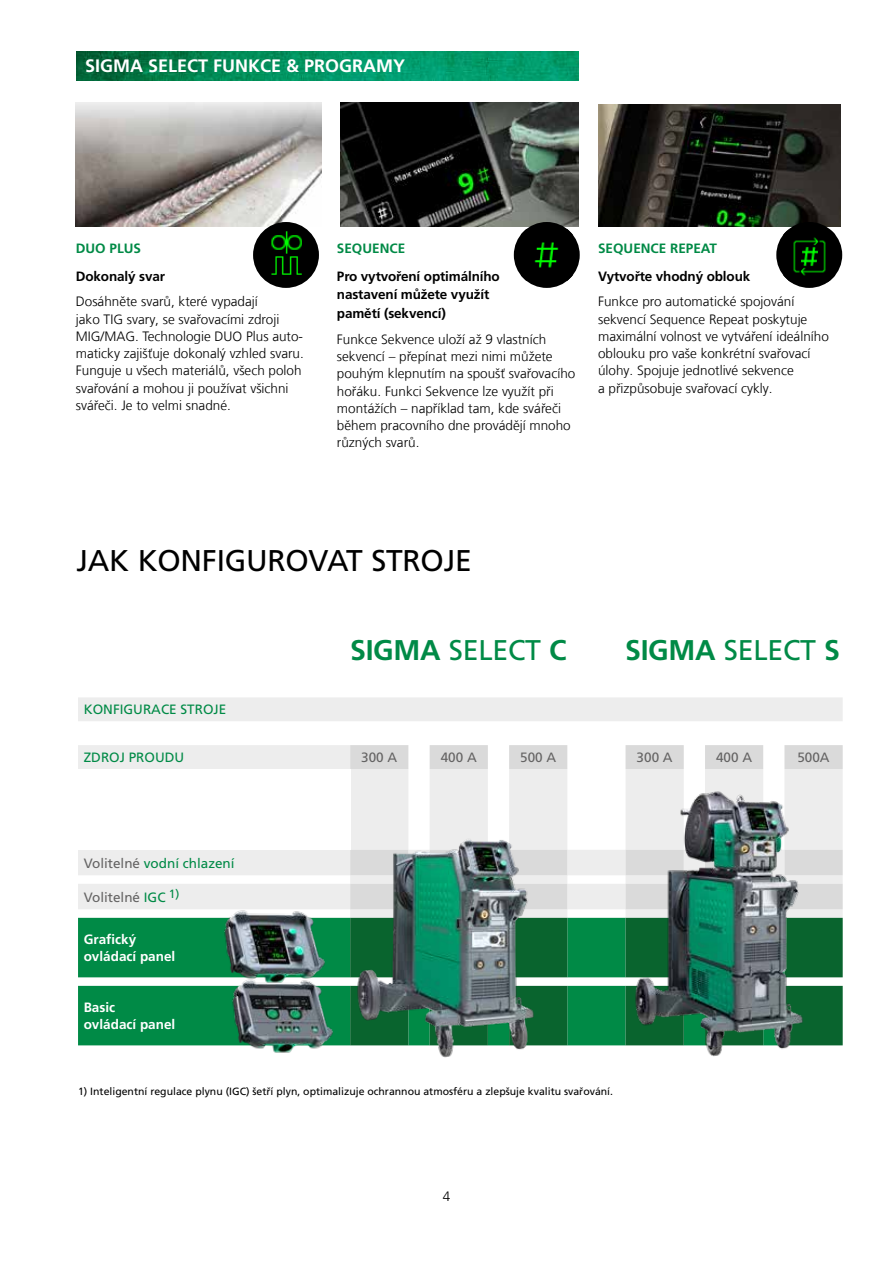
<style>
.page{position:relative;width:893px;height:1263px;background:#fff}
.page>*{position:absolute;margin:0;border:0;box-sizing:border-box;transform-origin:0 0}
.t1{font:30px "Frutiger LT Pro";letter-spacing:-.01em;color:#000}
.t2{font:700 28.5px "Frutiger LT Pro";letter-spacing:-.01em;color:#008a46}
.t3{font:700 18px "Frutiger LT Pro";color:#fff}
.t4{font:300 13.5px/17.2px "Frutiger LT Com";color:#000}
.t5{font:700 13.5px/18.8px "Frutiger LT Pro";letter-spacing:-.01em;color:#000}
.t6{font:13.5px "Frutiger LT Pro";color:#008a46}
.t7{font:700 13.5px/17.2px "Frutiger LT Pro";color:#fff}
.t8{font:13.5px "Frutiger LT Pro";color:#646363}
.t9{font:700 13.5px "Frutiger LT Pro";color:#008a46}
.t10{font:10.5px "Frutiger LT Pro";color:#000}
.s1{font-weight:400}
.s2{color:#646363}
.s3{color:#008a46}
</style>
<div class="page">
<img style="left:77px;top:51px;width:502px;height:30px">
<svg style="left:78px;top:697px;width:765px;height:221px;fill:#ededed"></svg>
<svg style="left:350px;top:745px;width:493px;height:164px"></svg>
<div style="left:78px;top:769px;width:272px;height:81px;background:#fff"></div>
<svg style="left:78px;top:918px;width:272px;height:127px;background:#109151"></svg>
<svg style="left:350px;top:918px;width:493px;height:127px;background:#177e47"></svg>
<img style="left:631px;top:787px;width:176px;height:270px">
<img style="left:354px;top:788px;width:184px;height:270px">
<img style="left:224px;top:973px;width:113px;height:80px">
<img style="left:216px;top:903px;width:113px;height:84px">
<img style="left:76px;top:103px;width:245px;height:123px">
<img style="left:253px;top:222px;width:66px;height:66px;border-radius:33px">
<img style="left:341px;top:102px;width:238px;height:124px">
<img style="left:598px;top:104px;width:243px;height:122px">
<div style="left:776px;top:222px;width:66px;height:66px;background:#000;border-radius:50%"></div>
<img style="left:783px;top:231px;width:52px;height:51px">
<div style="left:514px;top:222px;width:66px;height:66px;background:#000;border-radius:50%"></div>
<img style="left:521px;top:229px;width:52px;height:52px">
<h3 class="t3" style="left:85px;top:55px;width:322px">SIGMA SELECT FUNKCE &amp; PROGRAMY</h3>
<p class="t9" style="left:76px;top:241px;width:67px">DUO PLUS</p>
<p class="t5" style="left:76px;top:267px;width:91px">Dokonalý svar</p>
<p class="t4" style="left:76px;top:293px;width:230px">Dosáhněte svarů, které vypadají<br>jako TIG svary, se svařovacími zdroji MIG/MAG. Technologie DUO Plus auto&shy;maticky zajišťuje dokonalý vzhled svaru.<br>Funguje u všech materiálů, všech poloh svařování a mohou ji používat všichni svářeči. Je to velmi snadné.</p>
<p class="t9" style="left:337px;top:241px;width:70px">SEQUENCE</p>
<p class="t5" style="left:337px;top:267px;width:164px">Pro vytvoření optimálního nastavení můžete využít pamětí (sekvencí)</p>
<p class="t4" style="left:337px;top:331px;width:240px">Funkce Sekvence uloží až 9 vlastních sekvencí – přepínat mezi nimi můžete pouhým klepnutím na spoušť svařovacího hořáku. Funkci Sekvence lze využít při montážích – například tam, kde svářeči během pracovního dne provádějí mnoho různých svarů.</p>
<p class="t9" style="left:598px;top:241px;width:120px">SEQUENCE REPEAT</p>
<p class="t5" style="left:598px;top:267px;width:154px">Vytvořte vhodný oblouk</p>
<p class="t4" style="left:598px;top:293px;width:232px">Funkce pro automatické spojování sekvencí Sequence Repeat poskytuje maximální volnost ve vytváření ideálního oblouku pro vaše konkrétní svařovací úlohy. Spojuje jednotlivé sekvence<br>a přizpůsobuje svařovací cykly.</p>
<h1 class="t1" style="left:77px;top:543px;width:397px">JAK KONFIGUROVAT STROJE</h1>
<h2 class="t2" style="left:350px;top:633px;width:218px">SIGMA <span class="s1">SELECT</span> C</h2>
<h2 class="t2" style="left:625px;top:633px;width:216px">SIGMA <span class="s1">SELECT</span> S</h2>
<p class="t6" style="left:84px;top:702px;width:144px">KONFIGURACE STROJE</p>
<p class="t6" style="left:84px;top:749px;width:102px">ZDROJ PROUDU</p>
<p class="t8" style="left:361px;top:749px;width:38px">300 A</p>
<p class="t8" style="left:441px;top:749px;width:38px">400 A</p>
<p class="t8" style="left:520px;top:749px;width:38px">500 A</p>
<p class="t8" style="left:637px;top:749px;width:38px">300 A</p>
<p class="t8" style="left:716px;top:749px;width:38px">400 A</p>
<p class="t8" style="left:797px;top:749px;width:34px">500A</p>
<p class="t6" style="left:84px;top:855px;width:152px"><span class="s2">Volitelné</span> vodní chlazení</p>
<p class="t8" style="left:84px;top:889px;width:97px">Volitelné <span class="s3">IGC</span> <sup>1)</sup></p>
<p class="t7" style="left:84px;top:931px;width:93px">Grafický ovládací panel</p>
<p class="t7" style="left:84px;top:999px;width:93px">Basic<br>ovládací panel</p>
<p class="t10" style="left:78px;top:1085px;width:537px">1) Inteligentní regulace plynu (IGC) šetří plyn, optimalizuje ochrannou atmosféru a zlepšuje kvalitu svařování.</p>
<p class="t4" style="left:443px;top:1187px;width:9px">4</p>
</div>
